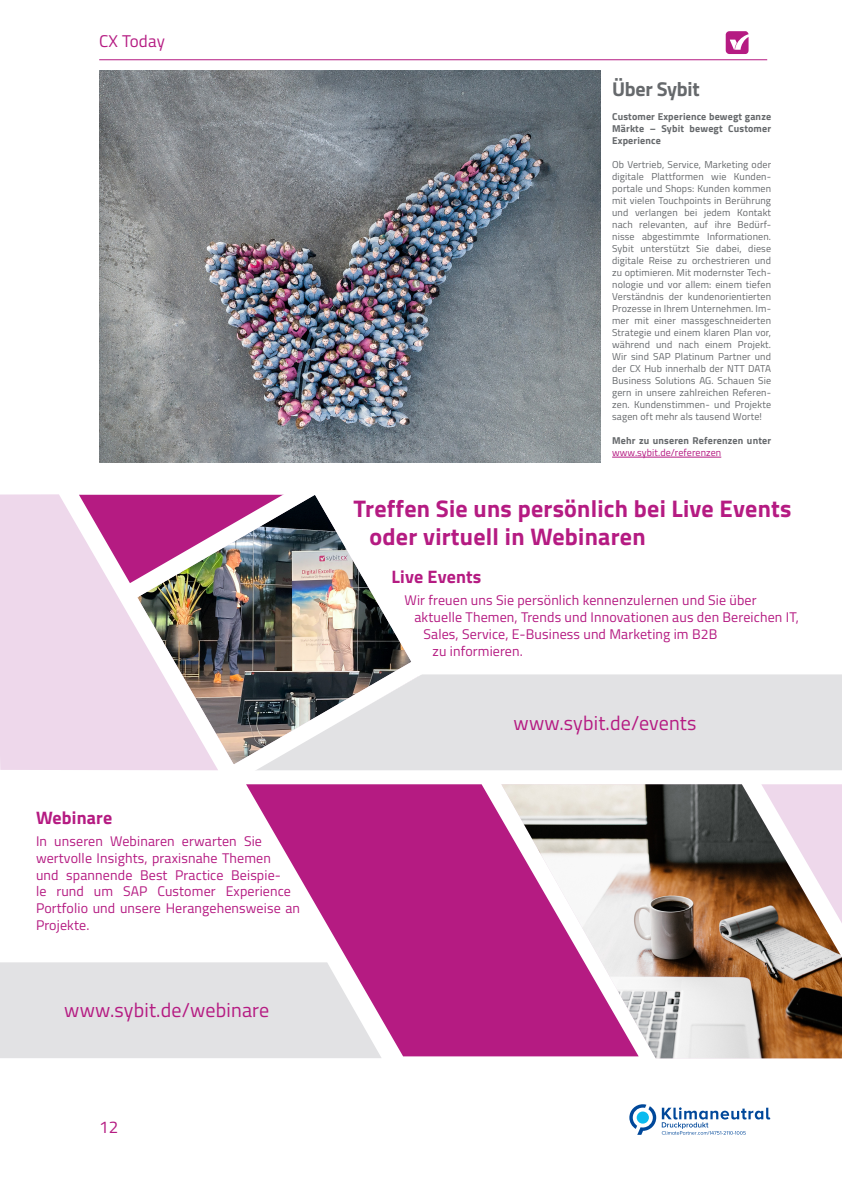
<style>
.page{position:relative;width:842px;height:1191px;background:#fff}
.page>*{position:absolute;margin:0;border:0;box-sizing:border-box;transform-origin:0 0}
.t1{font:700 24px/28.8px "Titillium Web";letter-spacing:.01em;color:#b51b82}
.t2{font:20px "Titillium Web";letter-spacing:.01em;color:#b51b82}
.t3{font:700 20px "Titillium Web";letter-spacing:-.015em;color:#66696c}
.t4{font:700 18px "Titillium Web";letter-spacing:.01em;color:#b51b82}
.t5{font:17px "Titillium Web";letter-spacing:.01em;color:#b51b82}
.t6{font:14px/16.8px "Titillium Web";letter-spacing:.01em;color:#b51b82}
.t7{font:10px/12px "Titillium Web";letter-spacing:.015em;color:#66696c;text-align:justify}
.t8{font:700 10px/12px "Titillium Web";letter-spacing:.015em;color:#66696c;text-align:justify}
.t9{font:10px "Titillium Web";letter-spacing:.01em;color:#b51b82}
</style>
<div class="page">
<svg style="left:726px;top:31px;width:22px;height:23px"></svg>
<hr style="left:99px;top:60px;width:668px;height:1px;background:#b51b82">
<svg style="left:253px;top:784px;width:248px;height:272px;fill:#b51b82"></svg>
<div style="left:444px;top:674px;width:398px;height:96px;background:#e2e2e4"></div>
<hr style="left:612px;top:457px;width:109px;height:1px;background:#b51b82">
<img style="left:99px;top:71px;width:501px;height:391px">
<svg style="left:629px;top:1104px;width:27px;height:30px"></svg>
<svg style="left:662px;top:1107px;width:108px;height:27px"></svg>
<img style="left:105px;top:462px;width:339px;height:335px">
<svg style="left:0;top:494px;width:218px;height:276px;background:#d7b4cb"></svg>
<img style="left:501px;top:784px;width:341px;height:274px">
<svg style="left:0;top:962px;width:382px;height:96px;background:#e2dee2"></svg>
<svg style="left:761px;top:784px;width:81px;height:139px"></svg>
<h3 class="t5" style="left:99px;top:29px;width:67px">CX Today</h3>
<h3 class="t4" style="left:36px;top:803px;width:78px">Webinare</h3>
<h3 class="t6" style="left:36px;top:832px;width:266px">In unseren Webinaren erwarten Sie wertvolle Insights, praxisnahe Themen<br>und spannende Best Practice Beispie-<br>le rund um SAP Customer Experience Portfolio und unsere Herangehensweise an Projekte.</h3>
<h2 class="t2" style="left:64px;top:995px;width:207px">www.sybit.de/webinare</h2>
<h3 class="t5" style="left:99px;top:1114px;width:21px">12</h3>
<h2 class="t3" style="left:612px;top:74px;width:89px">Über Sybit</h2>
<p class="t8" style="left:612px;top:110px;width:160px">Customer Experience bewegt ganze Märkte – Sybit bewegt Customer Experience</p>
<p class="t7" style="left:612px;top:158px;width:160px">Ob Vertrieb, Service, Marketing oder digitale Plattformen wie Kunden&shy;portale und Shops: Kunden kommen mit vielen Touchpoints in Berührung und verlangen bei jedem Kontakt nach relevanten, auf ihre Bedürf&shy;nisse abgestimmte Informationen.<br>Sybit unterstützt Sie dabei, diese digitale Reise zu orchestrieren und zu optimieren. Mit modernster Tech&shy;nologie und vor allem: einem tiefen Verständnis der kundenorientierten Prozesse in Ihrem Unternehmen. Im&shy;mer mit einer massgeschneiderten Strategie und einem klaren Plan vor, während und nach einem Projekt.<br>Wir sind SAP Platinum Partner und der CX Hub innerhalb der NTT DATA Business Solutions AG. Schauen Sie gern in unsere zahlreichen Referen&shy;zen. Kundenstimmen- und Projekte sagen oft mehr als tausend Worte!</p>
<p class="t8" style="left:612px;top:434px;width:160px">Mehr zu unseren Referenzen unter</p>
<p class="t9" style="left:612px;top:445px;width:111px">www.sybit.de/referenzen</p>
<h1 class="t1" style="left:370px;top:492px;width:423px;text-indent:-16px">Treffen Sie uns persönlich bei Live Events oder virtuell in Webinaren</h1>
<h3 class="t4" style="left:391px;top:563px;width:91px">Live Events</h3>
<h3 class="t6" style="left:404px;top:591px;width:354px">Wir freuen uns Sie persönlich kennenzulernen und Sie über</h3>
<h3 class="t6" style="left:414px;top:608px;width:386px">aktuelle Themen, Trends und Innovationen aus den Bereichen IT,</h3>
<h3 class="t6" style="left:423px;top:625px;width:295px">Sales, Service, E-Business und Marketing im B2B</h3>
<h3 class="t6" style="left:432px;top:642px;width:92px">zu informieren.</h3>
<h2 class="t2" style="left:514px;top:708px;width:184px">www.sybit.de/events</h2>
</div>
